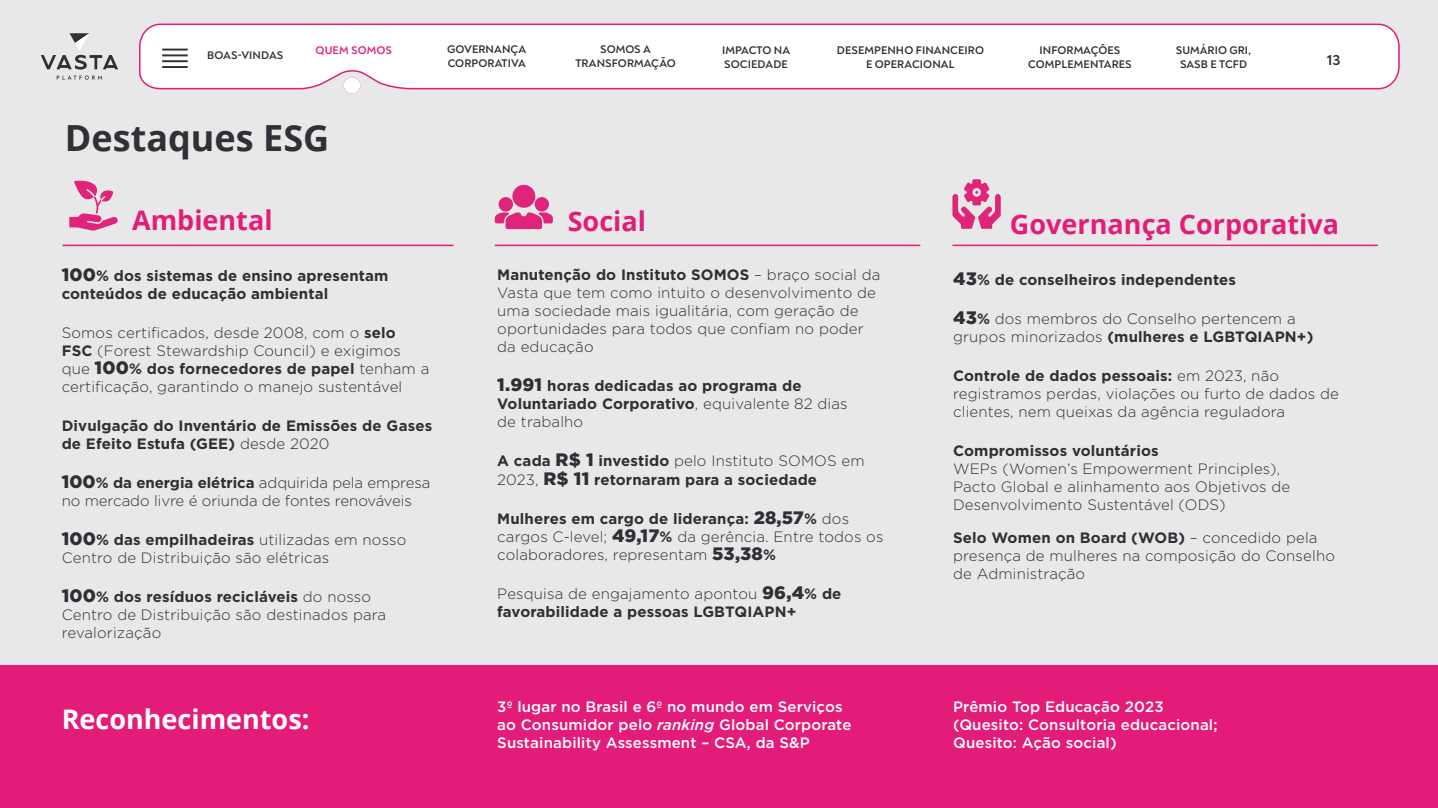
<style>
.page{position:relative;width:1438px;height:808px;background:#fff}
.page>*{position:absolute;margin:0;border:0;box-sizing:border-box;transform-origin:0 0}
.t1{font:700 36px "Open Sans";color:#2f3136}
.t2{font:700 27px "Open Sans";color:#e31c79}
.t3{font:700 27px "Open Sans";color:#fff}
.t4{font:300 15px/18px "Gotham";letter-spacing:.01em;color:#2e3036}
.t5{font:700 15px/18px "Gotham";letter-spacing:.01em;color:#2e3036}
.t6{font:500 15px/18px "Gotham";letter-spacing:.01em;color:#fff}
.t7{font:700 15px "Noah";color:#2e3036}
.t8{font:700 11.25px/13.5px "Noah";letter-spacing:.01em;color:#2e3036;text-align:center}
.t9{font:700 11.25px "Noah";letter-spacing:.005em;color:#2f3136}
.t10{font:700 11.25px "Noah";letter-spacing:.01em;color:#e31c79}
.s1{font-weight:900;font-size:18px}
.s2{font-weight:700}
.s3{font-weight:300}
.s4{font-style:italic}
</style>
<div class="page">
<div style="left:0;top:0;width:1437px;height:808px;background:#e8e8e8"></div>
<svg style="left:69px;top:180px;width:49px;height:51px"></svg>
<svg style="left:952px;top:179px;width:48px;height:50px"></svg>
<hr style="left:63px;top:245px;width:390px;height:1px;background:#e31c79">
<hr style="left:494px;top:245px;width:426px;height:1px;background:#e31c79">
<hr style="left:952px;top:245px;width:425px;height:1px;background:#e31c79">
<div style="left:512px;top:185px;width:23px;height:23px;background:#e02479;border-radius:50%"></div>
<div style="left:534px;top:197px;width:15px;height:14px;background:#e02479;border-radius:50%"></div>
<div style="left:498px;top:197px;width:15px;height:14px;background:#e02479;border-radius:50%"></div>
<svg style="left:494px;top:212px;width:59px;height:17px"></svg>
<div style="left:0;top:666px;width:1437px;height:142px;background:#e31c79"></div>
<svg style="left:139px;top:23px;width:1261px;height:67px"></svg>
<hr style="left:162px;top:49px;width:26px;height:2px;background:#2e3036">
<hr style="left:162px;top:54px;width:26px;height:2px;background:#2e3036">
<hr style="left:162px;top:60px;width:26px;height:2px;background:#2e3036">
<hr style="left:162px;top:66px;width:26px;height:2px;background:#2e3036">
<svg style="left:41px;top:33px;width:77px;height:47px"></svg>
<div style="left:344px;top:77px;width:16px;height:17px;background:#fff;border-radius:50%"></div>
<p class="t9" style="left:207px;top:48px;width:77px">BOAS-VINDAS</p>
<p class="t10" style="left:315px;top:43px;width:78px">QUEM SOMOS</p>
<p class="t8" style="left:447px;top:43px;width:81px;text-align:left">GOVERNANÇA<br>CORPORATIVA</p>
<p class="t8" style="left:575px;top:43px;width:102px">SOMOS A<br>TRANSFORMAÇÃO</p>
<p class="t8" style="left:722px;top:44px;width:70px;text-align:left">IMPACTO NA<br>SOCIEDADE</p>
<p class="t8" style="left:836px;top:44px;width:149px">DESEMPENHO FINANCEIRO<br>E OPERACIONAL</p>
<p class="t8" style="left:1028px;top:44px;width:105px">INFORMAÇÕES<br>COMPLEMENTARES</p>
<p class="t8" style="left:1175px;top:44px;width:77px">SUMÁRIO GRI,<br>SASB E TCFD</p>
<p class="t7" style="left:1326px;top:50px;width:15px">13</p>
<h1 class="t1" style="left:65px;top:112px;width:266px">Destaques ESG</h1>
<h2 class="t2" style="left:132px;top:201px;width:142px">Ambiental</h2>
<h2 class="t2" style="left:567px;top:202px;width:80px">Social</h2>
<h2 class="t2" style="left:1009px;top:205px;width:330px">Governança Corporativa</h2>
<p class="t5" style="left:62px;top:267px;width:328px"><span class="s1">100</span>% dos sistemas de ensino apresentam conteúdos de educação ambiental</p>
<p class="t4" style="left:62px;top:324px;width:369px">Somos certificados, desde 2008, com o <span class="s2">selo FSC</span> (Forest Stewardship Council) e exigimos que <span class="s1">100</span><span class="s2">% dos fornecedores de papel</span> tenham a certificação, garantindo o manejo sustentável</p>
<p class="t5" style="left:62px;top:417px;width:372px">Divulgação do Inventário de Emissões de Gases de Efeito Estufa (GEE) <span class="s3">desde 2020</span></p>
<p class="t4" style="left:62px;top:474px;width:370px"><span class="s1">100</span><span class="s2">% da energia elétrica</span> adquirida pela empresa no mercado livre é oriunda de fontes renováveis</p>
<p class="t4" style="left:62px;top:531px;width:346px"><span class="s1">100</span><span class="s2">% das empilhadeiras</span> utilizadas em nosso<br>Centro de Distribuição são elétricas</p>
<p class="t4" style="left:62px;top:588px;width:326px"><span class="s1">100</span><span class="s2">% dos resíduos recicláveis</span> do nosso<br>Centro de Distribuição são destinados para revalorização</p>
<p class="t4" style="left:497px;top:265px;width:384px"><span class="s2">Manutenção do Instituto SOMOS</span> – braço social da Vasta que tem como intuito o desenvolvimento de uma sociedade mais igualitária, com geração de oportunidades para todos que confiam no poder da educação</p>
<p class="t5" style="left:497px;top:376px;width:352px"><span class="s1">1.991</span> horas dedicadas ao programa de<br>Voluntariado Corporativo<span class="s3">, equivalente 82 dias de trabalho</span></p>
<p class="t5" style="left:497px;top:451px;width:369px;line-height:19.5px">A cada <span class="s1">R$ 1</span> investido <span class="s3">pelo Instituto SOMOS em<br>2023,</span> <span class="s1">R$ 11</span> retornaram para a sociedade</p>
<p class="t4" style="left:497px;top:510px;width:387px"><span class="s2">Mulheres em cargo de liderança:</span> <span class="s1">28,57</span><span class="s2">%</span> dos cargos C-level; <span class="s1">49,17</span><span class="s2">%</span> da gerência. Entre todos os colaboradores, representam <span class="s1">53,38</span><span class="s2">%</span></p>
<p class="t5" style="left:497px;top:585px;width:346px"><span class="s3">Pesquisa de engajamento apontou</span> <span class="s1">96,4</span>% de favorabilidade a pessoas LGBTQIAPN+</p>
<p class="t5" style="left:953px;top:270px;width:284px"><span class="s1">43</span>% de conselheiros independentes</p>
<p class="t4" style="left:953px;top:309px;width:362px"><span class="s1">43</span><span class="s2">%</span> dos membros do Conselho pertencem a grupos minorizados <span class="s2">(mulheres e LGBTQIAPN+)</span></p>
<p class="t4" style="left:953px;top:366px;width:387px"><span class="s2">Controle de dados pessoais:</span> em 2023, não registramos perdas, violações ou furto de dados de clientes, nem queixas da agência reguladora</p>
<p class="t5" style="left:953px;top:441px;width:207px">Compromissos voluntários</p>
<p class="t4" style="left:953px;top:459px;width:339px">WEPs (Women’s Empowerment Principles),<br>Pacto Global e alinhamento aos Objetivos de<br>Desenvolvimento Sustentável (ODS)</p>
<p class="t4" style="left:953px;top:528px;width:383px"><span class="s2">Selo Women on Board (WOB)</span> – concedido pela presença de mulheres na composição do Conselho de Administração</p>
<h2 class="t3" style="left:62px;top:700px;width:249px">Reconhecimentos:</h2>
<p class="t6" style="left:497px;top:697px;width:356px">3º lugar no Brasil e 6º no mundo em Serviços ao Consumidor pelo <span class="s4">ranking</span> Global Corporate<br>Sustainability Assessment – CSA, da S&amp;P</p>
<p class="t6" style="left:953px;top:697px;width:266px">Prêmio Top Educação 2023 (Quesito: Consultoria educacional;<br>Quesito: Ação social)</p>
</div>
